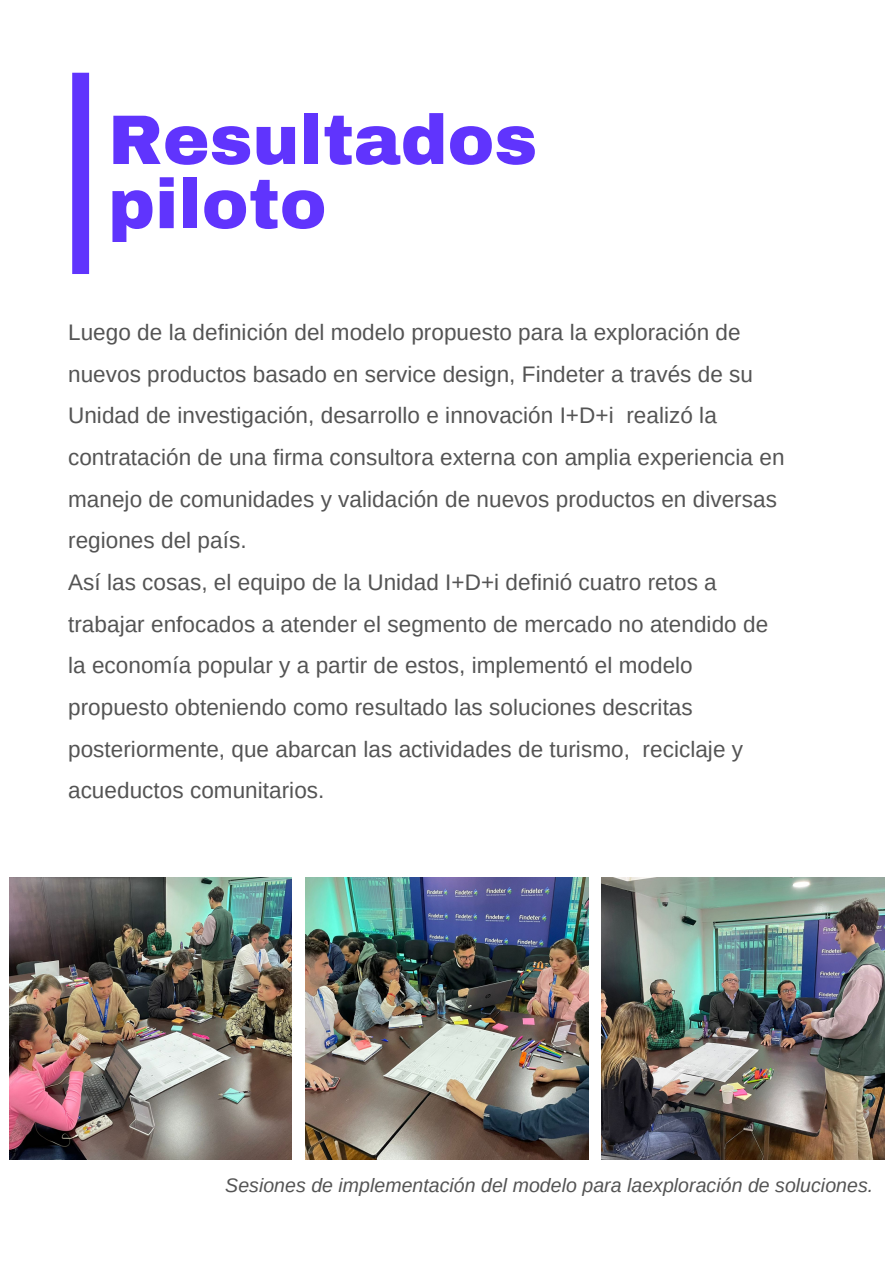
<style>
.page{position:relative;width:893px;height:1264px;background:#fff}
.page>*{position:absolute;margin:0;border:0;box-sizing:border-box;transform-origin:0 0}
.t1{font:900 70.2px/64.2px "Archivo";color:#6034fd}
.t2{font:22.5px/41.7px "Arimo";color:#545454}
.t3{font:italic 19.5px "Arimo";color:#545454}
</style>
<div class="page">
<div style="left:72px;top:73px;width:17px;height:201px;background:#6034fd"></div>
<img style="left:9px;top:877px;width:283px;height:282px">
<img style="left:305px;top:877px;width:283px;height:282px">
<img style="left:601px;top:877px;width:283px;height:282px">
<h1 class="t1" style="left:108px;top:108px;width:430px">Resultados piloto</h1>
<p class="t2" style="left:68px;top:311px;width:718px">Luego de la definición del modelo propuesto para la exploración de nuevos productos basado en service design, Findeter a través de su Unidad de investigación, desarrollo e innovación I+D+i realizó la contratación de una firma consultora externa con amplia experiencia en manejo de comunidades y validación de nuevos productos en diversas regiones del país.<br>Así las cosas, el equipo de la Unidad I+D+i definió cuatro retos a trabajar enfocados a atender el segmento de mercado no atendido de la economía popular y a partir de estos, implementó el modelo propuesto obteniendo como resultado las soluciones descritas posteriormente, que abarcan las actividades de turismo, reciclaje y acueductos comunitarios.</p>
<p class="t3" style="left:225px;top:1174px;width:649px">Sesiones de implementación del modelo para laexploración de soluciones.</p>
</div>
